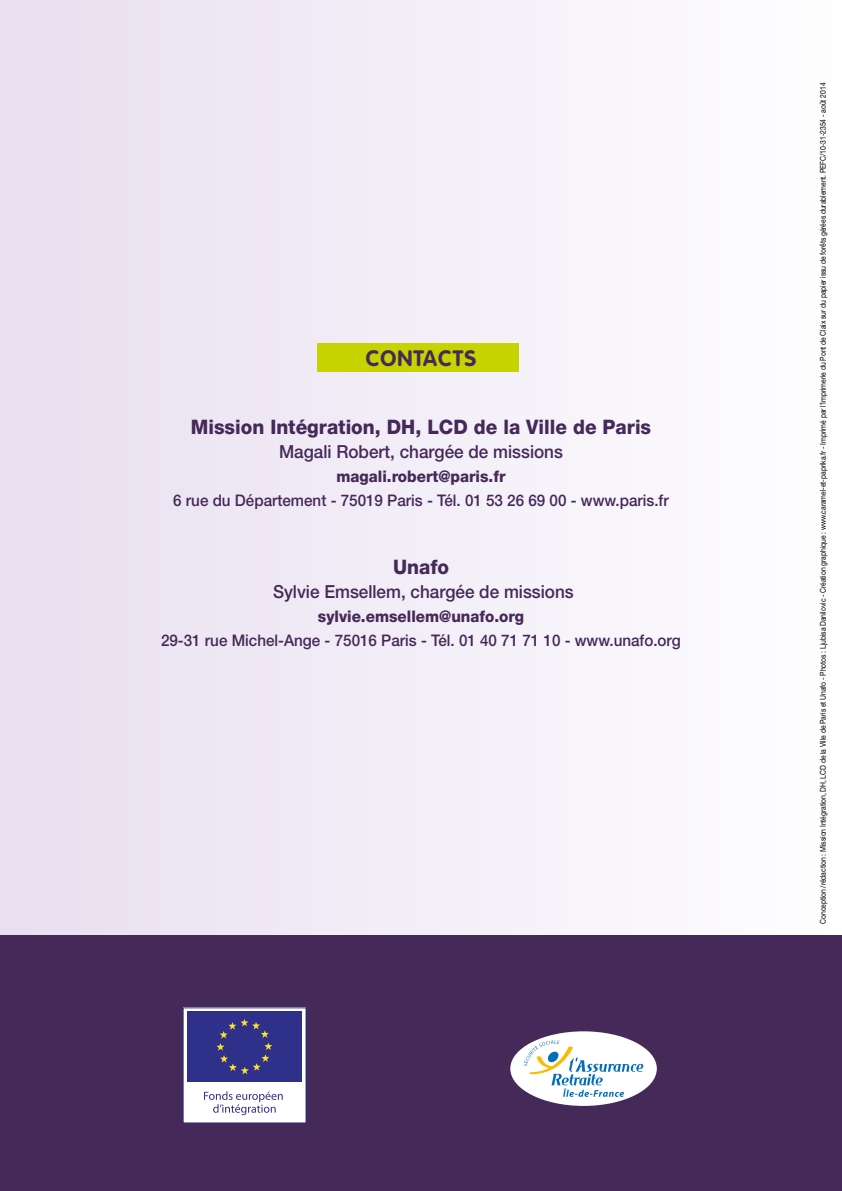
<style>
.page{position:relative;width:842px;height:1191px;background:#fff}
.page>*{position:absolute;margin:0;border:0;box-sizing:border-box;transform-origin:0 0}
.t1{font:700 22px "VAG Rounded";letter-spacing:.05em;color:#452958}
.t2{font:800 20px "Helvetica Neue LT Std";color:#452958;scale:.95 1}
.t3{font:500 18px "Helvetica Neue LT Std";color:#452958;scale:.95 1}
.t4{font:500 16px "Helvetica Neue LT Std";color:#452958;scale:.95 1}
.t5{font:800 16px "Helvetica Neue LT Std";color:#452958;scale:.95 1}
.t6{font:8px "Helvetica Neue LT Std";letter-spacing:-.01em;color:#000;scale:.85 1}
</style>
<div class="page">
<div style="left:0;top:0;width:842px;height:1191px;background:linear-gradient(to right,#e8dff0,#fefeff)"></div>
<div style="left:0;top:935px;width:842px;height:256px;background:#452958"></div>
<div style="left:317px;top:343px;width:202px;height:28px;background:#c7d300"></div>
<div style="left:183px;top:1007px;width:123px;height:116px;background:#fff"></div>
<div style="left:187px;top:1011px;width:115px;height:71px;background:#2f3089"></div>
<svg style="left:216px;top:1019px;width:56px;height:55px"></svg>
<svg style="left:204px;top:1091px;width:79px;height:24px"></svg>
<div style="left:510px;top:1031px;width:147px;height:75px;background:#fff;border-radius:50%"></div>
<svg style="left:524px;top:1040px;width:119px;height:57px"></svg>
<h1 class="t1" style="left:366px;top:345px;width:112px">CONTACTS</h1>
<h2 class="t2" style="left:191px;top:415px;width:486px">Mission Intégration, DH, LCD de la Ville de Paris</h2>
<h3 class="t3" style="left:279px;top:441px;width:300px">Magali Robert, chargée de missions</h3>
<h3 class="t5" style="left:336px;top:467px;width:179px">magali.robert@paris.fr</h3>
<h3 class="t4" style="left:173px;top:491px;width:523px">6 rue du Département - 75019 Paris - Tél. 01 53 26 69 00 - www.paris.fr</h3>
<h2 class="t2" style="left:393px;top:555px;width:60px">Unafo</h2>
<h3 class="t3" style="left:273px;top:581px;width:318px">Sylvie Emsellem, chargée de missions</h3>
<h3 class="t5" style="left:318px;top:607px;width:218px">sylvie.emsellem@unafo.org</h3>
<h3 class="t4" style="left:161px;top:631px;width:549px">29-31 rue Michel-Ange - 75016 Paris - Tél. 01 40 71 71 10 - www.unafo.org</h3>
<p class="t6" style="left:818px;top:923px;width:990px;rotate:-90deg">Conception/rédaction : Mission Intégration, DH, LCD de la Ville de Paris et Unafo - Photos : Ljubisa Danilovic - Création graphique : www.caramel-et-paprika.fr - Imprimé par l’Imprimerie du Pont de Claix sur du papier issu de forêts gérées durablement. PEFC/10-31-2354 - août 2014</p>
</div>
